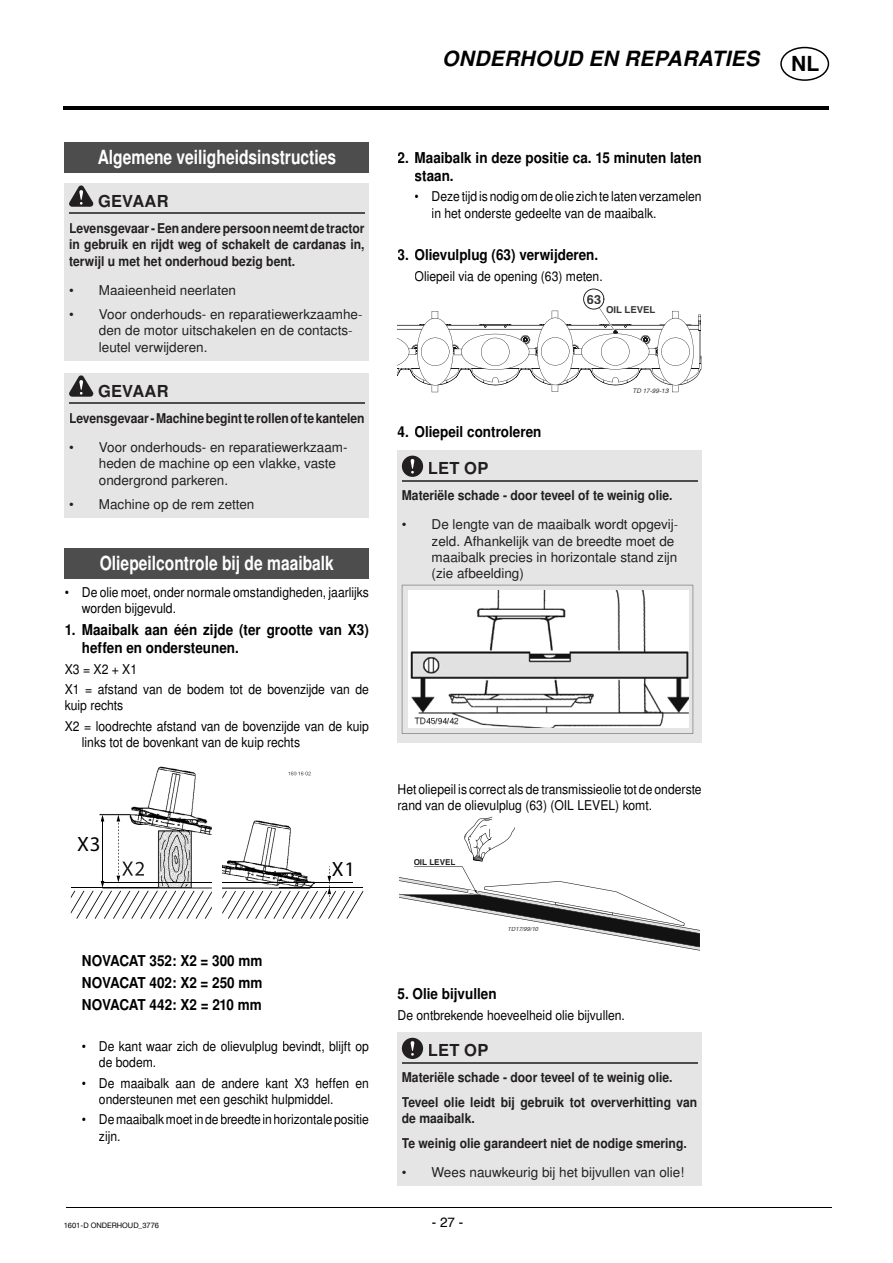
<style>
.page{position:relative;width:893px;height:1263px;background:#fff}
.page>*{position:absolute;margin:0;border:0;box-sizing:border-box;transform-origin:0 0}
.t1{font:italic 700 21px "Nimbus Sans LOT";letter-spacing:.015em;color:#000}
.t2{font:700 21px "Helvetica";color:#000}
.t3{font:20.85px "Myriad Pro";color:#000}
.t4{font:20.7px "Myriad Pro";color:#000}
.t5{font:700 19.5px "Nimbus Sans LOT";color:#fff;scale:.8 1}
.t6{font:700 16.5px "Nimbus Sans LOT";letter-spacing:.015em;color:#231f20}
.t7{font:700 15px/18px "Nimbus Sans LOT";color:#000;scale:.9 1}
.t8{font:13.5px/16.2px "Nimbus Sans LOT";color:#000;scale:.9 1}
.t9{font:13.5px/16.2px "Nimbus Sans LOT";color:#231f20}
.t10{font:700 13.5px/24.8px "Nimbus Sans LOT";color:#231f20;scale:.9 1}
.t11{font:13.5px "Helvetica";color:#000}
.t12{font:700 12.6px "Helvetica";color:#363536}
.t13{font:700 9.45px "Helvetica";color:#363536}
.t14{font:700 8.1px "Helvetica";color:#231f20}
.t15{font:7.5px "Helvetica Neue";color:#000}
.t16{font:italic 6.3px "Helvetica";color:#363536}
.t17{font:italic 5.85px "Helvetica";color:#363536}
</style>
<div class="page">
<hr style="left:64px;top:106px;width:765px;height:3px;background:#000">
<hr style="left:66px;top:1208px;width:765px;height:1px;background:#000">
<svg style="left:780px;top:47px;width:49px;height:34px"></svg>
<svg style="left:398px;top:289px;width:303px;height:104px"></svg>
<div style="left:398px;top:450px;width:304px;height:292px;background:#e5e5e5"></div>
<hr style="left:402px;top:480px;width:295px;height:1px;background:#4d4d4d">
<div style="left:402px;top:456px;width:21px;height:21px;background:#231f20;border-radius:50%"></div>
<svg style="left:411px;top:459px;width:3px;height:14px"></svg>
<svg style="left:402px;top:585px;width:291px;height:149px"></svg>
<svg style="left:399px;top:817px;width:301px;height:134px"></svg>
<div style="left:398px;top:1032px;width:304px;height:153px;background:#e5e5e5"></div>
<hr style="left:402px;top:1062px;width:295px;height:1px;background:#4d4d4d">
<div style="left:402px;top:1038px;width:21px;height:21px;background:#231f20;border-radius:50%"></div>
<svg style="left:411px;top:1041px;width:3px;height:15px"></svg>
<div style="left:65px;top:143px;width:304px;height:30px;background:#4d4d4d"></div>
<div style="left:65px;top:549px;width:304px;height:30px;background:#4d4d4d"></div>
<div style="left:65px;top:183px;width:304px;height:177px;background:#e5e5e5"></div>
<hr style="left:69px;top:213px;width:296px;height:1px;background:#4d4d4d">
<svg style="left:69px;top:185px;width:24px;height:22px"></svg>
<div style="left:65px;top:373px;width:304px;height:145px;background:#e5e5e5"></div>
<hr style="left:69px;top:403px;width:296px;height:1px;background:#4d4d4d">
<svg style="left:69px;top:375px;width:24px;height:22px"></svg>
<img style="left:99px;top:766px;width:97px;height:49px">
<svg style="left:71px;top:815px;width:141px;height:104px"></svg>
<img style="left:122px;top:861px;width:22px;height:15px">
<img style="left:222px;top:771px;width:89px;height:95px">
<svg style="left:222px;top:866px;width:141px;height:53px"></svg>
<h1 class="t1" style="left:442px;top:46px;width:318px">ONDERHOUD EN REPARATIES</h1>
<h3 class="t5" style="left:98px;top:145px;width:300px">Algemene veiligheidsinstructies</h3>
<p class="t6" style="left:98px;top:191px;width:72px">gEVAAR</p>
<p class="t10" style="left:69px;top:221px;width:330px;line-height:16.2px;text-align:justify">levensgevaar - Een andere persoon neemt de tractor in gebruik en rijdt weg of schakelt de cardanas in, terwijl u met het onderhoud bezig bent.</p>
<p class="t9" style="left:69px;top:282px;width:168px">• Maaieenheid neerlaten</p>
<p class="t9" style="left:99px;top:307px;width:265px;text-indent:-30px">• Voor onderhouds- en reparatiewerkzaamhe&shy;den de motor uitschakelen en de contacts&shy;leutel verwijderen.</p>
<p class="t6" style="left:98px;top:381px;width:72px">gEVAAR</p>
<p class="t10" style="left:69px;top:407px;width:330px">levensgevaar - Machine begint te rollen of te kantelen</p>
<p class="t9" style="left:99px;top:440px;width:250px;text-indent:-30px">• Voor onderhouds- en reparatiewerkzaam&shy;heden de machine op een vlakke, vaste ondergrond parkeren.</p>
<p class="t9" style="left:69px;top:497px;width:187px">• Machine op de rem zetten</p>
<h3 class="t5" style="left:100px;top:551px;width:294px">Oliepeilcontrole bij de maaibalk</h3>
<p class="t8" style="left:82px;top:584px;width:320px;text-indent:-17px">• De olie moet, onder normale omstandigheden, jaarlijks worden bijgevuld.</p>
<p class="t7" style="left:82px;top:622px;width:320px;text-indent:-17px">1. Maaibalk aan één zijde (ter grootte van X3) heffen en ondersteunen.</p>
<p class="t8" style="left:65px;top:659px;width:339px;line-height:20.4px">X3 = X2 + X1<br>X1 = afstand van de bodem tot de bovenzijde van de</p>
<p class="t8" style="left:65px;top:696px;width:339px;line-height:20.4px">kuip rechts<br>X2 = loodrechte afstand van de bovenzijde van de kuip</p>
<p class="t8" style="left:82px;top:735px;width:244px">links tot de bovenkant van de kuip rechts</p>
<h2 class="t3" style="left:77px;top:831px;width:25px">X3</h2>
<h3 class="t4" style="left:332px;top:856px;width:25px">X1</h3>
<p class="t7" style="left:82px;top:950px;width:202px;line-height:22.2px;text-align:justify">NOVACAT 352: X2 = 300 mm NOVACAT 402: X2 = 250 mm NOVACAT 442: X2 = 210 mm</p>
<p class="t8" style="left:99px;top:1038px;width:301px;text-indent:-17px">• De kant waar zich de olievulplug bevindt, blijft op de bodem.</p>
<p class="t8" style="left:99px;top:1075px;width:301px;text-indent:-17px">• De maaibalk aan de andere kant X3 heffen en ondersteunen met een geschikt hulpmiddel.</p>
<p class="t8" style="left:99px;top:1112px;width:301px;text-indent:-17px">• Demaaibalkmoetindebreedteinhorizontalepositie zijn.</p>
<p class="t15" style="left:64px;top:1220px;width:97px">1601-D ONDERHOUD_3776</p>
<p class="t7" style="left:415px;top:149px;width:320px;text-indent:-17px">2. Maaibalk in deze positie ca. 15 minuten laten staan.</p>
<p class="t8" style="left:432px;top:189px;width:301px;text-indent:-17px">• Deze tijd is nodig om de olie zich te laten verzamelen in het onderste gedeelte van de maaibalk.</p>
<p class="t7" style="left:398px;top:247px;width:224px">3. Olievulplug (63) verwijderen.</p>
<p class="t8" style="left:415px;top:268px;width:211px">Oliepeil via de opening (63) meten.</p>
<p class="t12" style="left:587px;top:288px;width:16px">63</p>
<p class="t13" style="left:606px;top:302px;width:51px">OIL LEVEL</p>
<p class="t16" style="left:632px;top:387px;width:37px">TD 17-99-13</p>
<p class="t7" style="left:398px;top:424px;width:161px">4. Oliepeil controleren</p>
<p class="t6" style="left:428px;top:458px;width:62px">lET OP</p>
<p class="t10" style="left:402px;top:484px;width:302px">Materiële schade - door teveel of te weinig olie.</p>
<p class="t9" style="left:432px;top:517px;width:248px;text-indent:-30px">• De lengte van de maaibalk wordt opgevij&shy;zeld. Afhankelijk van de breedte moet de maaibalk precies in horizontale stand zijn (zie afbeelding)</p>
<p class="t8" style="left:398px;top:781px;width:339px">Het oliepeil is correct als de transmissieolie tot de onderste rand van de olievulplug (63) (OIL LEVEL) komt.</p>
<p class="t14" style="left:414px;top:854px;width:43px">OIL LEVEL</p>
<p class="t17" style="left:508px;top:926px;width:32px">TD17/99/10</p>
<p class="t7" style="left:398px;top:985px;width:112px">5. Olie bijvullen</p>
<p class="t8" style="left:398px;top:1007px;width:254px">De ontbrekende hoeveelheid olie bijvullen.</p>
<p class="t6" style="left:428px;top:1040px;width:62px">lET OP</p>
<p class="t10" style="left:402px;top:1066px;width:330px">Materiële schade - door teveel of te weinig olie.<br>Teveel olie leidt bij gebruik tot oververhitting van</p>
<p class="t10" style="left:402px;top:1107px;width:318px">de maaibalk.<br>Te weinig olie garandeert niet de nodige smering.</p>
<p class="t9" style="left:402px;top:1164px;width:284px">• Wees nauwkeurig bij het bijvullen van olie!</p>
<p class="t11" style="left:432px;top:1213px;width:33px">- 27 -</p>
<h1 class="t2" style="left:791px;top:45px;width:29px">NL</h1>
</div>
